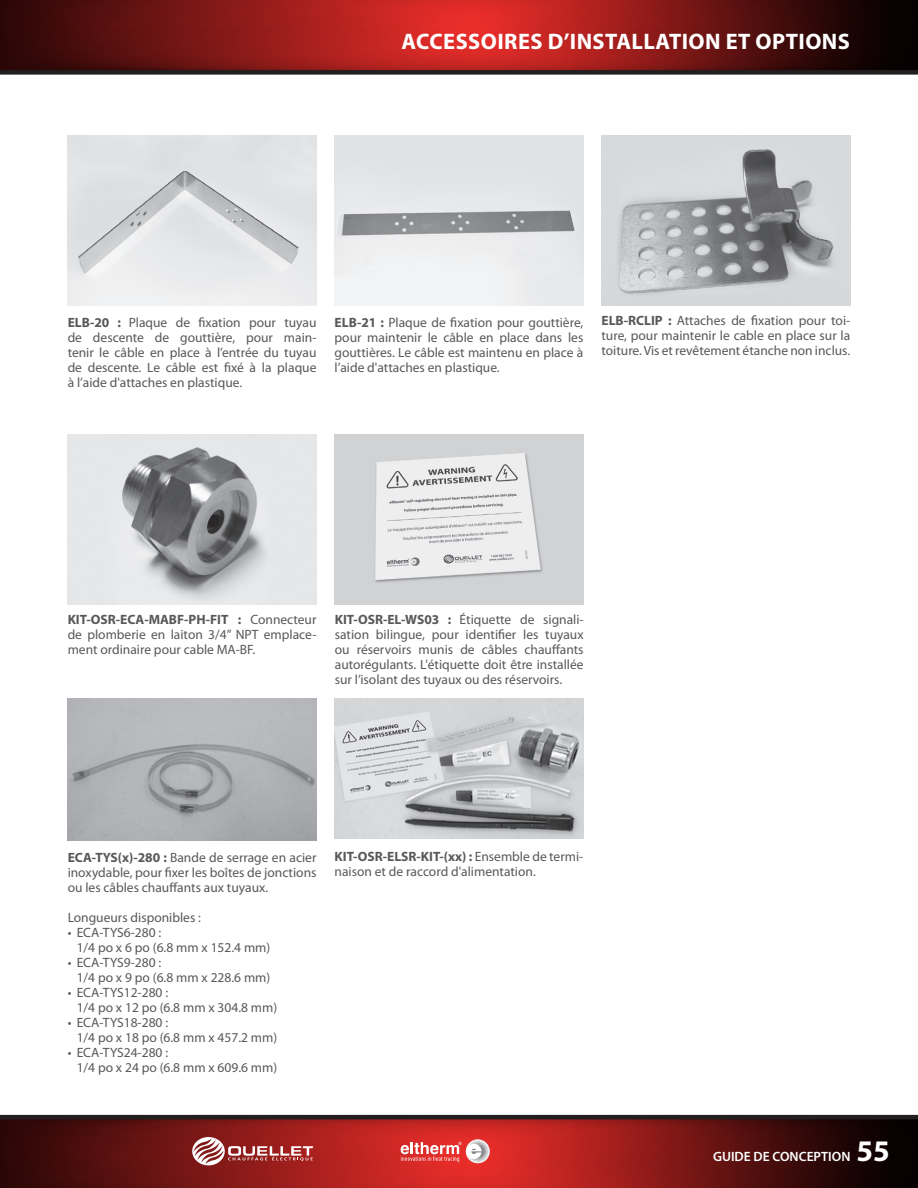
<style>
.page{position:relative;width:918px;height:1188px;background:#fff}
.page>*{position:absolute;margin:0;border:0;box-sizing:border-box;transform-origin:0 0}
.t1{font:700 30px "Myriad Pro";color:#fff}
.t2{font:700 22.5px "Myriad Pro";letter-spacing:.02em;color:#fff}
.t3{font:13.5px/15px "Myriad Pro";color:#57585a;text-align:justify}
.t4{font:600 13.5px "Myriad Pro";color:#fff}
.s1{font-weight:700}
</style>
<div class="page">
<svg style="left:0;top:0;width:918px;height:70px;background:#7d1715"></svg>
<svg style="left:0;top:1119px;width:918px;height:69px;background:#781615"></svg>
<svg style="left:401px;top:1139px;width:89px;height:24px"></svg>
<hr style="left:0;top:1115px;width:918px;height:4px;background:#231f20">
<div style="left:0;top:70px;width:918px;height:5px;background:#231f20"></div>
<svg style="left:192px;top:1137px;width:121px;height:28px"></svg>
<img style="left:68px;top:699px;width:248px;height:141px">
<img style="left:68px;top:135px;width:248px;height:171px">
<img style="left:602px;top:135px;width:248px;height:171px">
<img style="left:335px;top:699px;width:248px;height:140px">
<img style="left:335px;top:135px;width:248px;height:171px">
<img style="left:68px;top:434px;width:248px;height:171px">
<img style="left:335px;top:434px;width:249px;height:171px">
<h2 class="t2" style="left:402px;top:28px;width:450px">ACCESSOIRES D’INSTALLATION ET OPTIONS</h2>
<p class="t3" style="left:68px;top:315px;width:250px"><span class="s1">ELB-20 :</span> Plaque de fixation pour tuyau de descente de gouttière, pour main&shy;tenir le câble en place à l’entrée du tuyau de descente. Le câble est fixé à la plaque à l’aide d'attaches en plastique.</p>
<p class="t3" style="left:601px;top:313px;width:250px"><span class="s1">ELB-RCLIP :</span> Attaches de fixation pour toi&shy;ture, pour maintenir le cable en place sur la toiture. Vis et revêtement étanche non inclus.</p>
<p class="t3" style="left:335px;top:315px;width:250px"><span class="s1">ELB-21 :</span> Plaque de fixation pour gouttière, pour maintenir le câble en place dans les gouttières. Le câble est maintenu en place à l’aide d'attaches en plastique.</p>
<p class="t3" style="left:68px;top:612px;width:250px"><span class="s1">KIT-OSR-ECA-MABF-PH-FIT :</span> Connecteur de plomberie en laiton 3/4’’ NPT emplace&shy;ment ordinaire pour cable MA-BF.</p>
<p class="t3" style="left:335px;top:612px;width:250px"><span class="s1">KIT-OSR-EL-WS03 :</span> Étiquette de signali&shy;sation bilingue, pour identifier les tuyaux ou réservoirs munis de câbles chauffants autorégulants. L'étiquette doit être installée sur l’isolant des tuyaux ou des réservoirs.</p>
<p class="t3" style="left:68px;top:851px;width:250px"><span class="s1">ECA-TYS(x)-280 :</span> Bande de serrage en acier inoxydable, pour fixer les boîtes de jonctions ou les câbles chauffants aux tuyaux.</p>
<p class="t3" style="left:68px;top:911px;width:135px">Longueurs disponibles :</p>
<p class="t3" style="left:77px;top:926px;width:195px;text-indent:-9px">• ECA-TYS6-280 :<br>1/4 po x 6 po (6.8 mm x 152.4 mm)</p>
<p class="t3" style="left:77px;top:956px;width:195px;text-indent:-9px">• ECA-TYS9-280 :<br>1/4 po x 9 po (6.8 mm x 228.6 mm)</p>
<p class="t3" style="left:77px;top:986px;width:202px;text-indent:-9px">• ECA-TYS12-280 :<br>1/4 po x 12 po (6.8 mm x 304.8 mm)</p>
<p class="t3" style="left:77px;top:1016px;width:202px;text-indent:-9px">• ECA-TYS18-280 :<br>1/4 po x 18 po (6.8 mm x 457.2 mm)</p>
<p class="t3" style="left:77px;top:1046px;width:202px;text-indent:-9px">• ECA-TYS24-280 :<br>1/4 po x 24 po (6.8 mm x 609.6 mm)</p>
<p class="t3" style="left:335px;top:850px;width:250px"><span class="s1">KIT-OSR-ELSR-KIT-(xx) :</span> Ensemble de termi&shy;naison et de raccord d'alimentation.</p>
<p class="t4" style="left:713px;top:1149px;width:139px">GUIDE DE CONCEPTION</p>
<h1 class="t1" style="left:857px;top:1134px;width:35px">55</h1>
</div>
